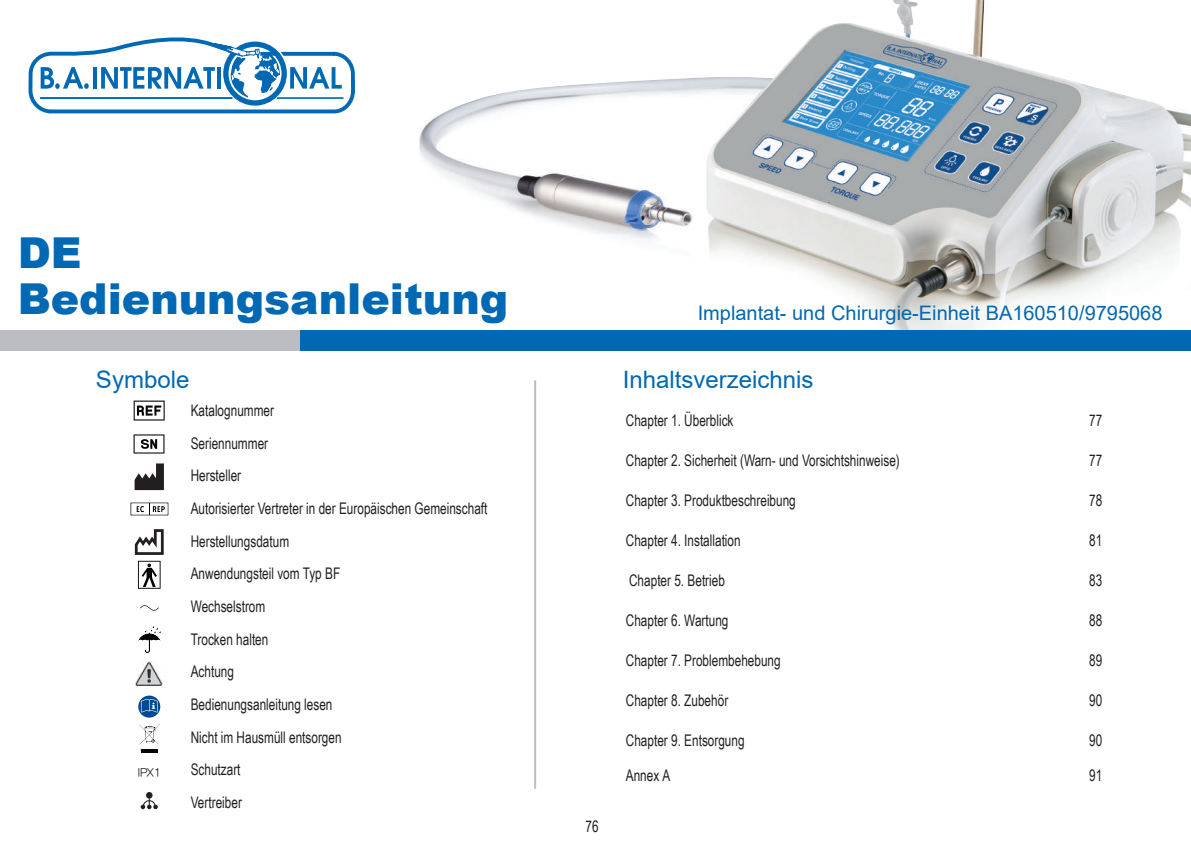
<style>
.page{position:relative;width:1191px;height:842px;background:#fff}
.page>*{position:absolute;margin:0;border:0;box-sizing:border-box;transform-origin:0 0}
.t1{font:900 42.6px "Arial";color:#0168b3}
.t2{font:24px "Arial";color:#0168b3}
.t3{font:20px "Arial";color:#0168b3}
.t4{font:16px/32.6px "Arial Narrow";color:#231f20;scale:.9 1}
.t5{font:12px "YDIYGO320";color:#231f20}
</style>
<div class="page">
<img style="left:419px;top:0;width:772px;height:330px">
<div style="left:0;top:330px;width:1191px;height:20px;background:#bcbdc0"></div>
<div style="left:300px;top:330px;width:891px;height:20px;background:#0168b3"></div>
<svg style="left:28px;top:37px;width:327px;height:77px"></svg>
<hr style="left:534px;top:380px;width:2px;height:409px;background:#bcbdc0">
<img style="left:134px;top:401px;width:31px;height:19px">
<img style="left:134px;top:435px;width:31px;height:19px">
<svg style="left:135px;top:463px;width:29px;height:27px"></svg>
<svg style="left:135px;top:529px;width:29px;height:26px"></svg>
<img style="left:130px;top:502px;width:38px;height:14px">
<img style="left:140px;top:605px;width:19px;height:6px">
<img style="left:138px;top:627px;width:22px;height:26px">
<img style="left:139px;top:724px;width:20px;height:28px">
<img style="left:136px;top:662px;width:27px;height:24px">
<svg style="left:138px;top:696px;width:22px;height:22px"></svg>
<svg style="left:141px;top:699px;width:17px;height:13px"></svg>
<svg style="left:138px;top:561px;width:23px;height:28px"></svg>
<svg style="left:141px;top:792px;width:17px;height:17px"></svg>
<h1 class="t1" style="left:18px;top:222px;width:65px">DE</h1>
<h1 class="t1" style="left:18px;top:268px;width:492px">Bedienungsanleitung</h1>
<p class="t3" style="left:697px;top:299px;width:466px">Implantat- und Chirurgie-Einheit BA160510/9795068</p>
<h2 class="t2" style="left:96px;top:363px;width:95px">Symbole</h2>
<h2 class="t2" style="left:623px;top:363px;width:192px">Inhaltsverzeichnis</h2>
<p class="t5" style="left:138px;top:766px;width:25px">IPX1</p>
<p class="t4" style="left:191px;top:394px;width:331px">Katalognummer<br>Seriennummer<br>Hersteller<br>Autorisierter Vertreter in der Europäischen Gemeinschaft<br>Herstellungsdatum<br>Anwendungsteil vom Typ BF<br>Wechselstrom<br>Trocken halten<br>Achtung<br>Bedienungsanleitung lesen<br>Nicht im Hausmüll entsorgen<br>Schutzart<br>Vertreiber</p>
<p class="t4" style="left:585px;top:809px;width:16px">76</p>
<p class="t4" style="left:626px;top:403px;width:121px">Chapter 1. Überblick</p>
<p class="t4" style="left:626px;top:443px;width:306px">Chapter 2. Sicherheit (Warn- und Vorsichtshinweise)</p>
<p class="t4" style="left:626px;top:483px;width:190px">Chapter 3. Produktbeschreibung</p>
<p class="t4" style="left:626px;top:523px;width:129px">Chapter 4. Installation</p>
<p class="t4" style="left:629px;top:563px;width:108px">Chapter 5. Betrieb</p>
<p class="t4" style="left:626px;top:603px;width:116px">Chapter 6. Wartung</p>
<p class="t4" style="left:626px;top:643px;width:174px">Chapter 7. Problembehebung</p>
<p class="t4" style="left:626px;top:683px;width:115px">Chapter 8. Zubehör</p>
<p class="t4" style="left:626px;top:722px;width:134px;line-height:34.6px">Chapter 9. Entsorgung<br>Annex A</p>
<p class="t4" style="left:1089px;top:403px;width:16px">77</p>
<p class="t4" style="left:1089px;top:443px;width:16px">77</p>
<p class="t4" style="left:1089px;top:483px;width:16px">78</p>
<p class="t4" style="left:1089px;top:523px;width:16px">81</p>
<p class="t4" style="left:1089px;top:563px;width:16px">83</p>
<p class="t4" style="left:1089px;top:603px;width:16px">88</p>
<p class="t4" style="left:1089px;top:643px;width:16px">89</p>
<p class="t4" style="left:1089px;top:683px;width:16px">90</p>
<p class="t4" style="left:1089px;top:722px;width:16px;line-height:34.6px">90<br>91</p>
</div>
